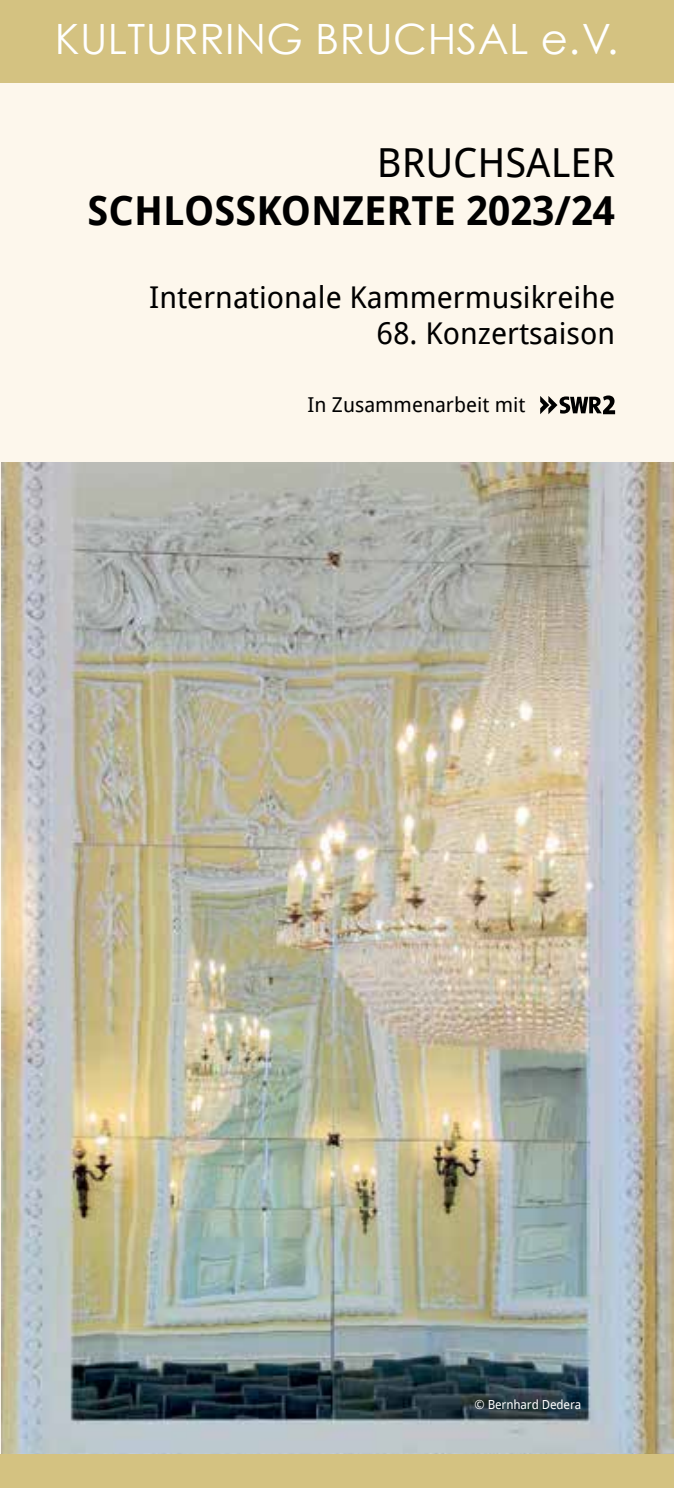
<style>
.page{position:relative;width:674px;height:1489px;background:#fff}
.page>*{position:absolute;margin:0;border:0;box-sizing:border-box;transform-origin:0 0}
.t1{font:41.75px "Century Gothic";letter-spacing:.01em;color:#fff}
.t2{font:700 40px "Droid Sans";color:#000}
.t3{font:40px "Droid Sans";color:#000}
.t4{font:30px "Droid Sans";color:#000}
.t5{font:20.5px "Droid Sans";color:#000}
.t6{font:12.5px "Droid Sans";letter-spacing:-.01em;color:#fff}
</style>
<div class="page">
<div style="left:0;top:0;width:673px;height:1487px;background:#fdf7ec"></div>
<div style="left:0;top:0;width:673px;height:82px;background:#d4c281"></div>
<svg style="left:540px;top:395px;width:74px;height:19px"></svg>
<img style="left:2px;top:462px;width:671px;height:992px">
<div style="left:0;top:1454px;width:673px;height:33px;background:#d4c281"></div>
<h1 class="t1" style="left:55px;top:13px;width:564px">KULTURRING BRUCHSAL e. V.</h1>
<h2 class="t3" style="left:376px;top:139px;width:239px">BRUCHSALER</h2>
<h2 class="t2" style="left:87px;top:187px;width:529px">SCHLOSSKONZERTE 2023/24</h2>
<p class="t4" style="left:149px;top:280px;width:467px">Internationale Kammermusikreihe</p>
<p class="t4" style="left:376px;top:316px;width:240px">68. Konzertsaison</p>
<p class="t5" style="left:307px;top:393px;width:219px">In Zusammenarbeit mit</p>
<p class="t6" style="left:474px;top:1397px;width:108px">© Bernhard Dedera</p>
</div>
